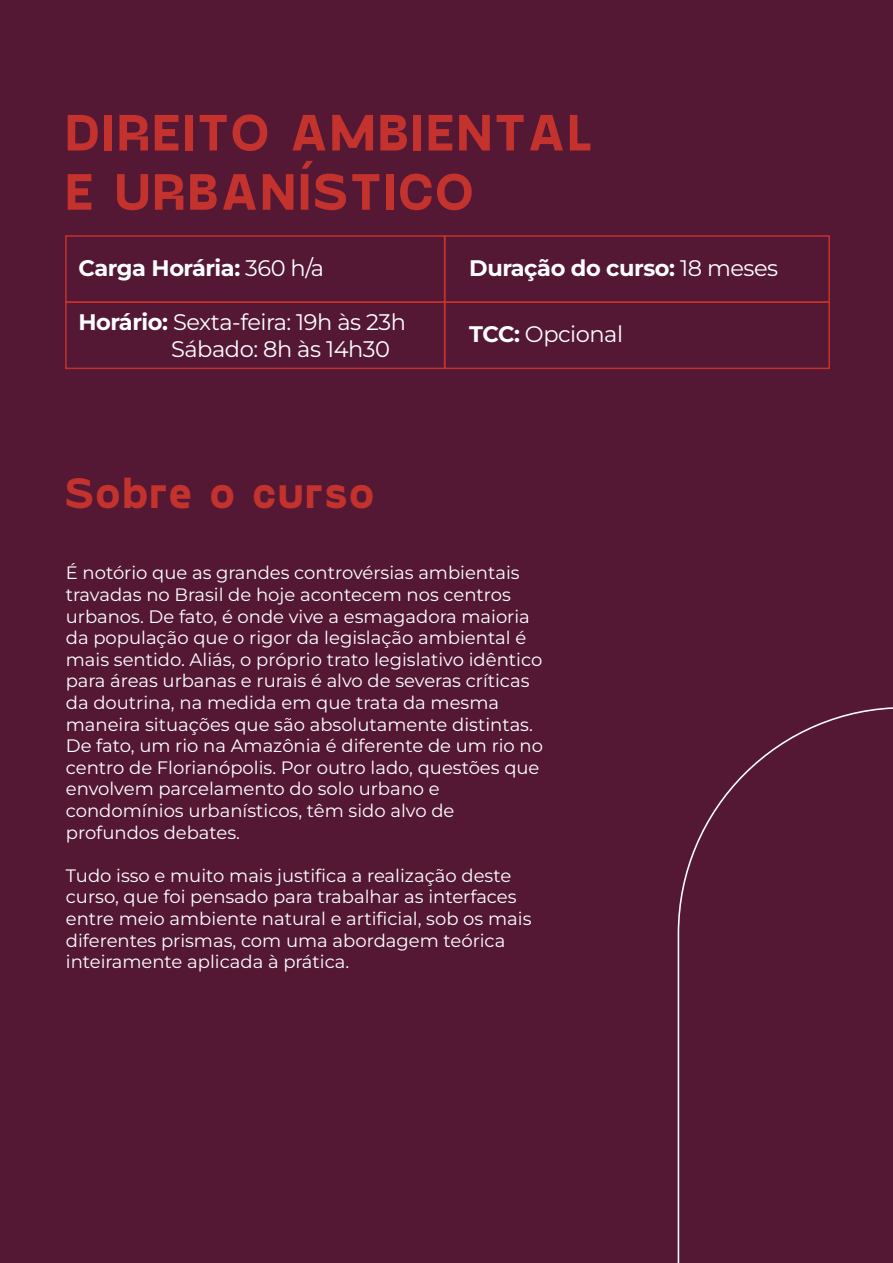
<style>
.page{position:relative;width:893px;height:1263px;background:#541834}
.page>*{position:absolute;margin:0;border:0;box-sizing:border-box;transform-origin:0 0}
.t1{font:700 52.35px/59.2px "PP Gosha Sans";color:#c3322c}
.t2{font:700 43.5px "PP Gosha Sans";color:#c3322c}
.t3{font:22.5px/27px "Montserrat";letter-spacing:-.02em;color:#fff}
.t4{font:700 22.5px "Montserrat";letter-spacing:-.02em;color:#fff}
.t5{font:18px/21.6px "Montserrat";color:#fff}
.s1{font-weight:400}
.s2{font-weight:700}
</style>
<div class="page">
<svg style="left:677px;top:708px;width:216px;height:555px"></svg>
<div style="left:65px;top:301px;width:380px;height:68px;border:2px solid #c3322c"></div>
<div style="left:65px;top:235px;width:380px;height:68px;border:2px solid #c3322c"></div>
<div style="left:444px;top:301px;width:386px;height:68px;border:2px solid #c3322c"></div>
<div style="left:444px;top:235px;width:386px;height:68px;border:2px solid #c3322c"></div>
<h1 class="t1" style="left:64px;top:100px;width:531px">DIREITO AMBIENTAL<br>E URBANÍSTICO</h1>
<p class="t4" style="left:79px;top:253px;width:247px">Carga Horária: <span class="s1">360 h/a</span></p>
<p class="t3" style="left:171px;top:307px;width:236px;text-indent:-93px"><span class="s2">Horário:</span> Sexta-feira: 19h às 23h<br>Sábado: 8h às 14h30</p>
<h2 class="t2" style="left:64px;top:463px;width:312px">Sobre o curso</h2>
<p class="t4" style="left:469px;top:253px;width:310px">Duração do curso: <span class="s1">18 meses</span></p>
<p class="t3" style="left:469px;top:320px;width:155px"><span class="s2">TCC:</span> Opcional</p>
<p class="t5" style="left:66px;top:562px;width:479px">É notório que as grandes controvérsias ambientais travadas no Brasil de hoje acontecem nos centros urbanos. De fato, é onde vive a esmagadora maioria da população que o rigor da legislação ambiental é mais sentido. Aliás, o próprio trato legislativo idêntico para áreas urbanas e rurais é alvo de severas críticas da doutrina, na medida em que trata da mesma maneira situações que são absolutamente distintas.<br>De fato, um rio na Amazônia é diferente de um rio no centro de Florianópolis. Por outro lado, questões que envolvem parcelamento do solo urbano e condomínios urbanísticos, têm sido alvo de profundos debates.</p>
<p class="t5" style="left:66px;top:864px;width:467px">Tudo isso e muito mais justifica a realização deste curso, que foi pensado para trabalhar as interfaces entre meio ambiente natural e artificial, sob os mais diferentes prismas, com uma abordagem teórica inteiramente aplicada à prática.</p>
</div>
